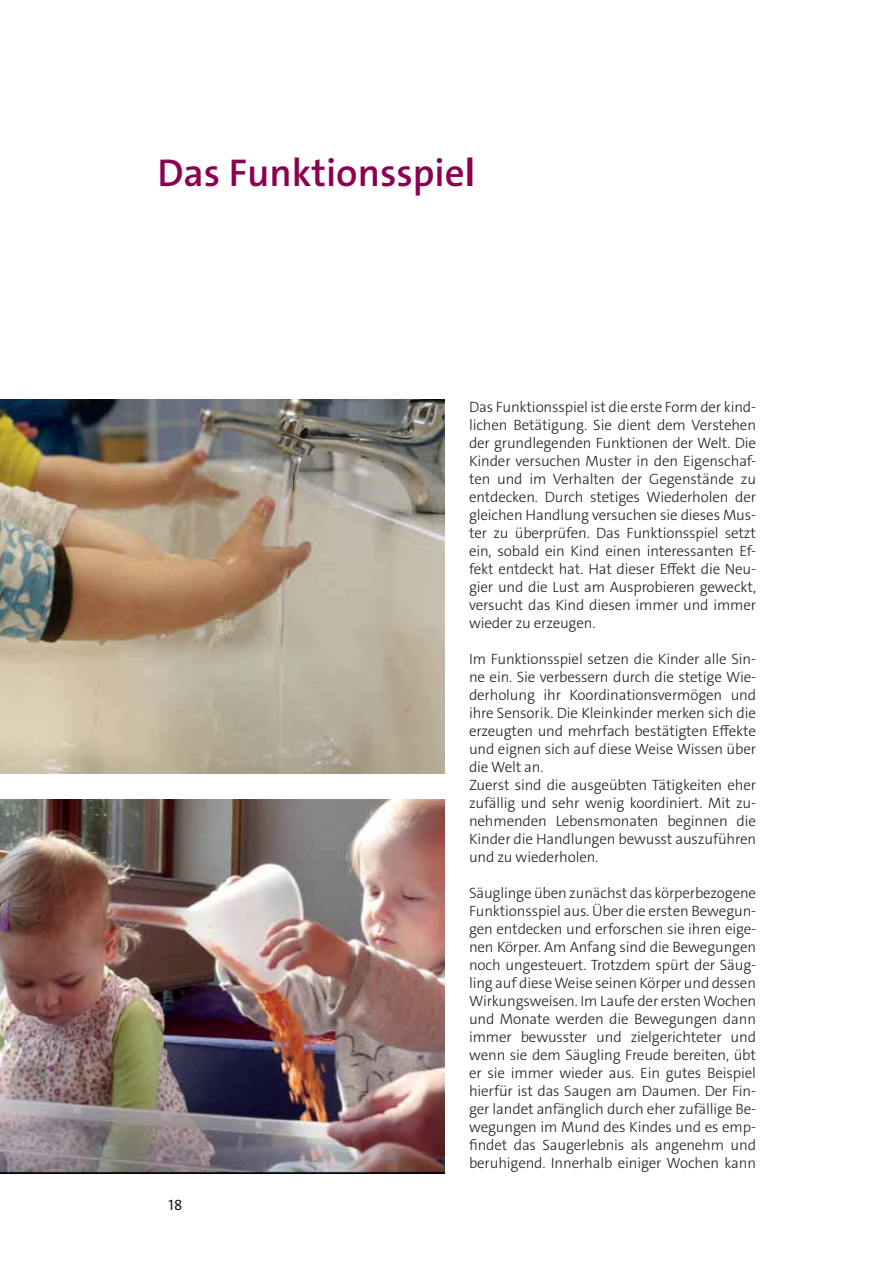
<style>
.page{position:relative;width:893px;height:1263px;background:#fff}
.page>*{position:absolute;margin:0;border:0;box-sizing:border-box;transform-origin:0 0}
.t1{font:600 39px "The Sans C4 s";color:#8c0051}
.t2{font:300 15px/18px "The Sans C4 s";letter-spacing:-.01em;color:#231f20;text-align:justify}
.t3{font:15px "The Sans C4 s";color:#231f20}
.s1{font-weight:700}
</style>
<div class="page">
<img style="left:0;top:400px;width:444px;height:374px">
<img style="left:0;top:799px;width:444px;height:375px">
<h1 class="t1" style="left:157px;top:158px;width:319px">Das Funktionsspie<span class="s1">l</span></h1>
<p class="t3" style="left:169px;top:1200px;width:15px">18</p>
<p class="t2" style="left:469px;top:400px;width:289px">Das Funktionsspiel ist die erste Form der kind&shy;lichen Betätigung. Sie dient dem Verstehen der grundlegenden Funktionen der Welt. Die Kinder versuchen Muster in den Eigenschaf&shy;ten und im Verhalten der Gegenstände zu entdecken. Durch stetiges Wiederholen der gleichen Handlung versuchen sie dieses Mus&shy;ter zu überprüfen. Das Funktionsspiel setzt ein, sobald ein Kind einen interessanten Ef&shy;fekt entdeckt hat. Hat dieser Effekt die Neu&shy;gier und die Lust am Ausprobieren geweckt, versucht das Kind diesen immer und immer wieder zu erzeugen.</p>
<p class="t2" style="left:469px;top:652px;width:289px;text-align:left">Im Funktionsspiel setzen die Kinder alle Sin&shy;ne ein. Sie verbessern durch die stetige Wie&shy;derholung ihr Koordinationsvermögen und ihre Sensorik. Die Kleinkinder merken sich die erzeugten und mehrfach bestätigten Effekte und eignen sich auf diese Weise Wissen über die Welt an.<br>Zuerst sind die ausgeübten Tätigkeiten eher zufällig und sehr wenig koordiniert. Mit zu&shy;nehmenden Lebensmonaten beginnen die Kinder die Handlungen bewusst auszuführen und zu wiederholen.</p>
<p class="t2" style="left:469px;top:886px;width:289px">Säuglinge üben zunächst das körperbezogene Funktionsspiel aus. Über die ersten Bewegun&shy;gen entdecken und erforschen sie ihren eige&shy;nen Körper. Am Anfang sind die Bewegungen noch ungesteuert. Trotzdem spürt der Säug&shy;ling auf diese Weise seinen Körper und dessen Wirkungsweisen. Im Laufe der ersten Wochen und Monate werden die Bewegungen dann immer bewusster und zielgerichteter und wenn sie dem Säugling Freude bereiten, übt er sie immer wieder aus. Ein gutes Beispiel hierfür ist das Saugen am Daumen. Der Fin&shy;ger landet anfänglich durch eher zufällige Be&shy;wegungen im Mund des Kindes und es emp&shy;findet das Saugerlebnis als angenehm und beruhigend. Innerhalb einiger Wochen kann</p>
</div>
